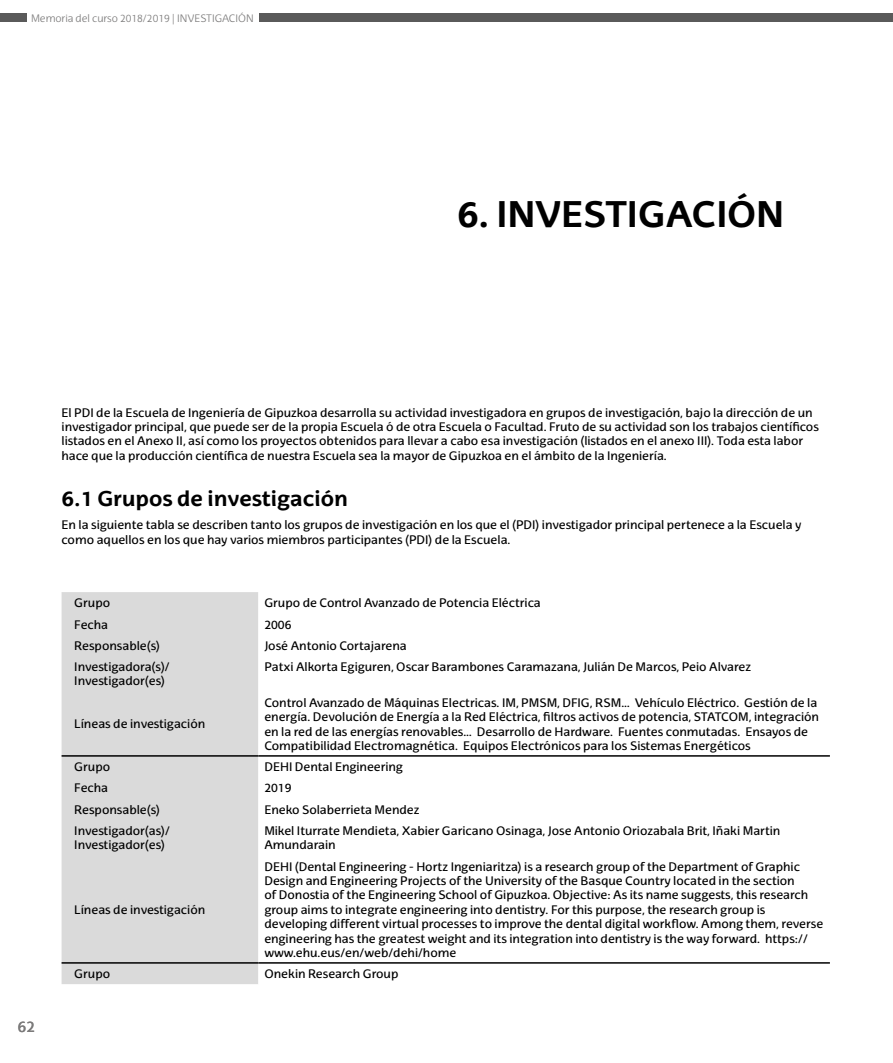
<style>
.page{position:relative;width:893px;height:1063px;background:#fff}
.page>*{position:absolute;margin:0;border:0;box-sizing:border-box;transform-origin:0 0}
.t1{font:700 36px "EHU Sans";color:#000}
.t2{font:700 21px "EHU Sans";color:#000}
.t3{font:15px "EHU Sans";color:#7c7b7b}
.t4{font:12px/14.4px "EHU Sans";color:#000}
.t5{font:300 10.5px "EHU Sans";color:#7c7b7b}
</style>
<div class="page">
<div style="left:0;top:14px;width:27px;height:8px;background:#5a5a5a"></div>
<div style="left:259px;top:14px;width:634px;height:8px;background:#5a5a5a"></div>
<div style="left:62px;top:592px;width:196px;height:392px;background:#dadada"></div>
<hr style="left:62px;top:755px;width:196px;height:2px;background:#000">
<hr style="left:258px;top:755px;width:572px;height:2px;background:#000">
<hr style="left:62px;top:962px;width:196px;height:2px;background:#000">
<hr style="left:258px;top:962px;width:572px;height:2px;background:#000">
<p class="t5" style="left:31px;top:12px;width:224px">Memoria del curso 2018/2019 | INVESTIGACIÓN</p>
<h1 class="t1" style="left:457px;top:192px;width:329px">6. INVESTIGACIÓN</h1>
<p class="t4" style="left:62px;top:405px;width:759px">El PDI de la Escuela de Ingeniería de Gipuzkoa desarrolla su actividad investigadora en grupos de investigación, bajo la dirección de un investigador principal, que puede ser de la propia Escuela ó de otra Escuela o Facultad. Fruto de su actividad son los trabajos científicos listados en el Anexo II, así como los proyectos obtenidos para llevar a cabo esa investigación (listados en el anexo III). Toda esta labor hace que la producción científica de nuestra Escuela sea la mayor de Gipuzkoa en el ámbito de la Ingeniería.</p>
<h2 class="t2" style="left:62px;top:486px;width:288px">6.1 Grupos de investigación</h2>
<p class="t4" style="left:62px;top:518px;width:741px">En la siguiente tabla se describen tanto los grupos de investigación en los que el (PDI) investigador principal pertenece a la Escuela y como aquellos en los que hay varios miembros participantes (PDI) de la Escuela.</p>
<p class="t4" style="left:74px;top:596px;width:37px">Grupo</p>
<p class="t4" style="left:264px;top:596px;width:278px">Grupo de Control Avanzado de Potencia Eléctrica</p>
<p class="t4" style="left:74px;top:617px;width:35px">Fecha</p>
<p class="t4" style="left:264px;top:617px;width:29px">2006</p>
<p class="t4" style="left:74px;top:638px;width:87px">Responsable(s)</p>
<p class="t4" style="left:264px;top:638px;width:144px">José Antonio Cortajarena</p>
<p class="t4" style="left:74px;top:660px;width:97px">Investigadora(s)/<br>Investigador(es)</p>
<p class="t4" style="left:264px;top:660px;width:488px">Patxi Alkorta Egiguren, Oscar Barambones Caramazana, Julián De Marcos, Peio Alvarez</p>
<p class="t4" style="left:74px;top:717px;width:132px">Líneas de investigación</p>
<p class="t4" style="left:264px;top:695px;width:556px">Control Avanzado de Máquinas Electricas. IM, PMSM, DFIG, RSM… Vehículo Eléctrico. Gestión de la energía. Devolución de Energía a la Red Eléctrica, filtros activos de potencia, STATCOM, integración en la red de las energías renovables… Desarrollo de Hardware. Fuentes conmutadas. Ensayos de Compatibilidad Electromagnética. Equipos Electrónicos para los Sistemas Energéticos</p>
<p class="t4" style="left:74px;top:760px;width:37px">Grupo</p>
<p class="t4" style="left:264px;top:760px;width:140px">DEHI Dental Engineering</p>
<p class="t4" style="left:74px;top:781px;width:35px">Fecha</p>
<p class="t4" style="left:264px;top:781px;width:29px">2019</p>
<p class="t4" style="left:74px;top:802px;width:87px">Responsable(s)</p>
<p class="t4" style="left:264px;top:802px;width:156px">Eneko Solaberrieta Mendez</p>
<p class="t4" style="left:74px;top:823px;width:97px">Investigador(as)/<br>Investigador(es)</p>
<p class="t4" style="left:264px;top:823px;width:517px">Mikel Iturrate Mendieta, Xabier Garicano Osinaga, Jose Antonio Oriozabala Brit, Iñaki Martin<br>Amundarain</p>
<p class="t4" style="left:74px;top:902px;width:132px">Líneas de investigación</p>
<p class="t4" style="left:264px;top:859px;width:560px">DEHI (Dental Engineering - Hortz Ingeniaritza) is a research group of the Department of Graphic Design and Engineering Projects of the University of the Basque Country located in the section<br>of Donostia of the Engineering School of Gipuzkoa. Objective: As its name suggests, this research group aims to integrate engineering into dentistry. For this purpose, the research group is developing different virtual processes to improve the dental digital workflow. Among them, reverse engineering has the greatest weight and its integration into dentistry is the way forward. https:// www.ehu.eus/en/web/dehi/home</p>
<p class="t3" style="left:18px;top:1017px;width:18px">62</p>
<p class="t4" style="left:74px;top:967px;width:37px">Grupo</p>
<p class="t4" style="left:264px;top:967px;width:136px">Onekin Research Group</p>
</div>
